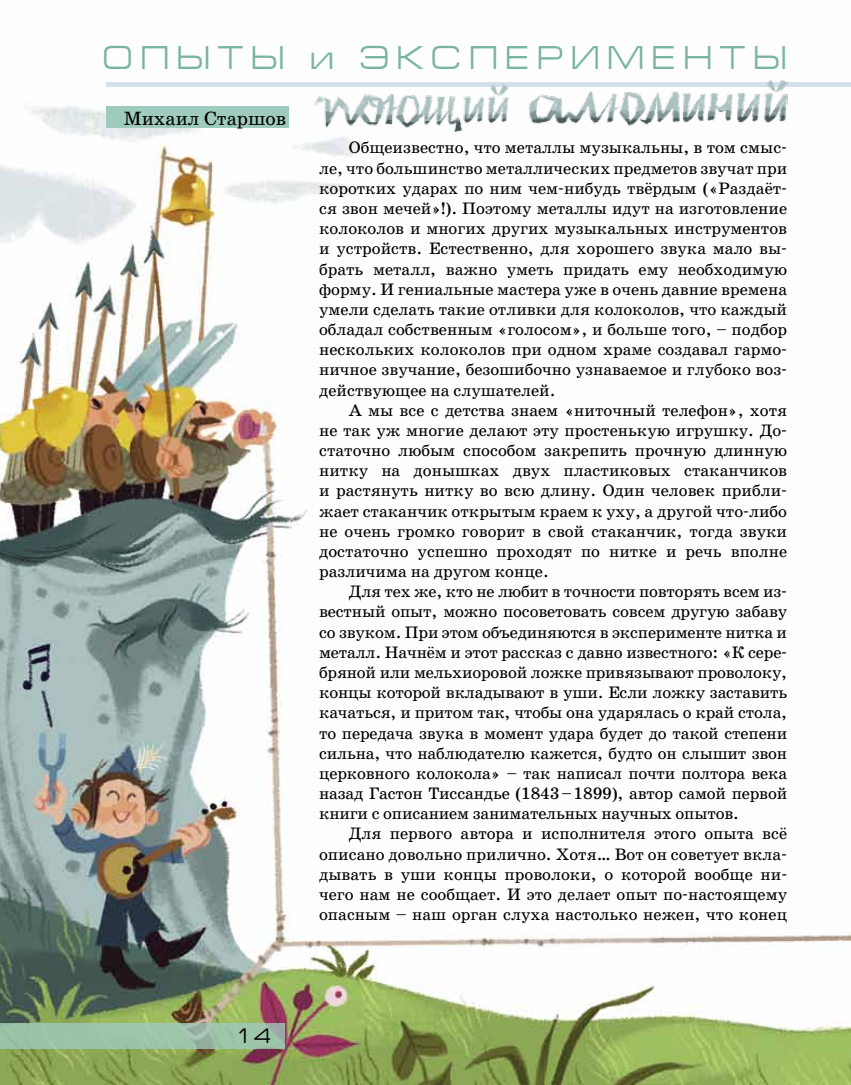
<style>
.page{position:relative;width:851px;height:1085px;background:#fff}
.page>*{position:absolute;margin:0;border:0;box-sizing:border-box;transform-origin:0 0}
.t1{font:33px "Europe Ext";letter-spacing:.22em;color:#79b4a2}
.t2{font:21px "Europe Ext";color:#000}
.t3{font:19.5px "School Book C";color:#000}
.t4{font:16.8px/20.1px "School Book C";color:#000;text-align:justify}
</style>
<div class="page">
<img style="left:0;top:79px;width:850px;height:1005px">
<div style="left:106px;top:106px;width:183px;height:22px;background:#9fcabe"></div>
<svg style="left:0;top:1023px;width:285px;height:25px;background:#9cc1a8"></svg>
<hr style="left:106px;top:83px;width:744px;height:4px;background:#d3e1ec">
<img style="left:314px;top:80px;width:473px;height:51px">
<h1 class="t1" style="left:103px;top:39px;width:685px">ОПЫТЫ и ЭКСПЕРИМЕНТЫ</h1>
<p class="t3" style="left:124px;top:107px;width:164px">Михаил Старшов</p>
<p class="t4" style="left:319px;top:138px;width:469px;text-indent:30px">Общеизвестно, что металлы музыкальны, в том смыс&shy;ле, что большинство металлических предметов звучат при коротких ударах по ним чем-нибудь твёрдым («Раздаёт&shy;ся звон мечей»!). Поэтому металлы идут на изготовление колоколов и многих других музыкальных инструментов и устройств. Естественно, для хорошего звука мало вы&shy;брать металл, важно уметь придать ему необходимую форму. И гениальные мастера уже в очень давние времена умели сделать такие отливки для колоколов, что каждый обладал собственным «голосом», и больше того, – подбор нескольких колоколов при одном храме создавал гармо&shy;ничное звучание, безошибочно узнаваемое и глубоко воз&shy;действующее на слушателей.</p>
<p class="t4" style="left:319px;top:400px;width:469px;text-indent:30px">А мы все с детства знаем «ниточный телефон», хотя не так уж многие делают эту простенькую игрушку. До&shy;статочно любым способом закрепить прочную длинную нитку на донышках двух пластиковых стаканчиков и растянуть нитку во всю длину. Один человек прибли&shy;жает стаканчик открытым краем к уху, а другой что-либо не очень громко говорит в свой стаканчик, тогда звуки достаточно успешно проходят по нитке и речь вполне различима на другом конце.</p>
<p class="t4" style="left:319px;top:581px;width:469px;text-indent:30px">Для тех же, кто не любит в точности повторять всем из&shy;вестный опыт, можно посоветовать совсем другую забаву со звуком. При этом объединяются в эксперименте нитка и металл. Начнём и этот рассказ с давно известного: «К сере&shy;бряной или мельхиоровой ложке привязывают проволоку, концы которой вкладывают в уши. Если ложку заставить качаться, и притом так, чтобы она ударялась о край стола, то передача звука в момент удара будет до такой степени сильна, что наблюдателю кажется, будто он слышит звон церковного колокола» – так написал почти полтора века назад Гастон Тиссандье (1843–1899), автор самой первой книги с описанием занимательных научных опытов.</p>
<p class="t4" style="left:319px;top:823px;width:469px;text-indent:30px">Для первого автора и исполнителя этого опыта всё описано довольно прилично. Хотя… Вот он советует вкла&shy;дывать в уши концы проволоки, о которой вообще ни&shy;чего нам не сообщает. И это делает опыт по-настоящему опасным – наш орган слуха настолько нежен, что конец</p>
<p class="t2" style="left:235px;top:1024px;width:38px">14</p>
</div>
